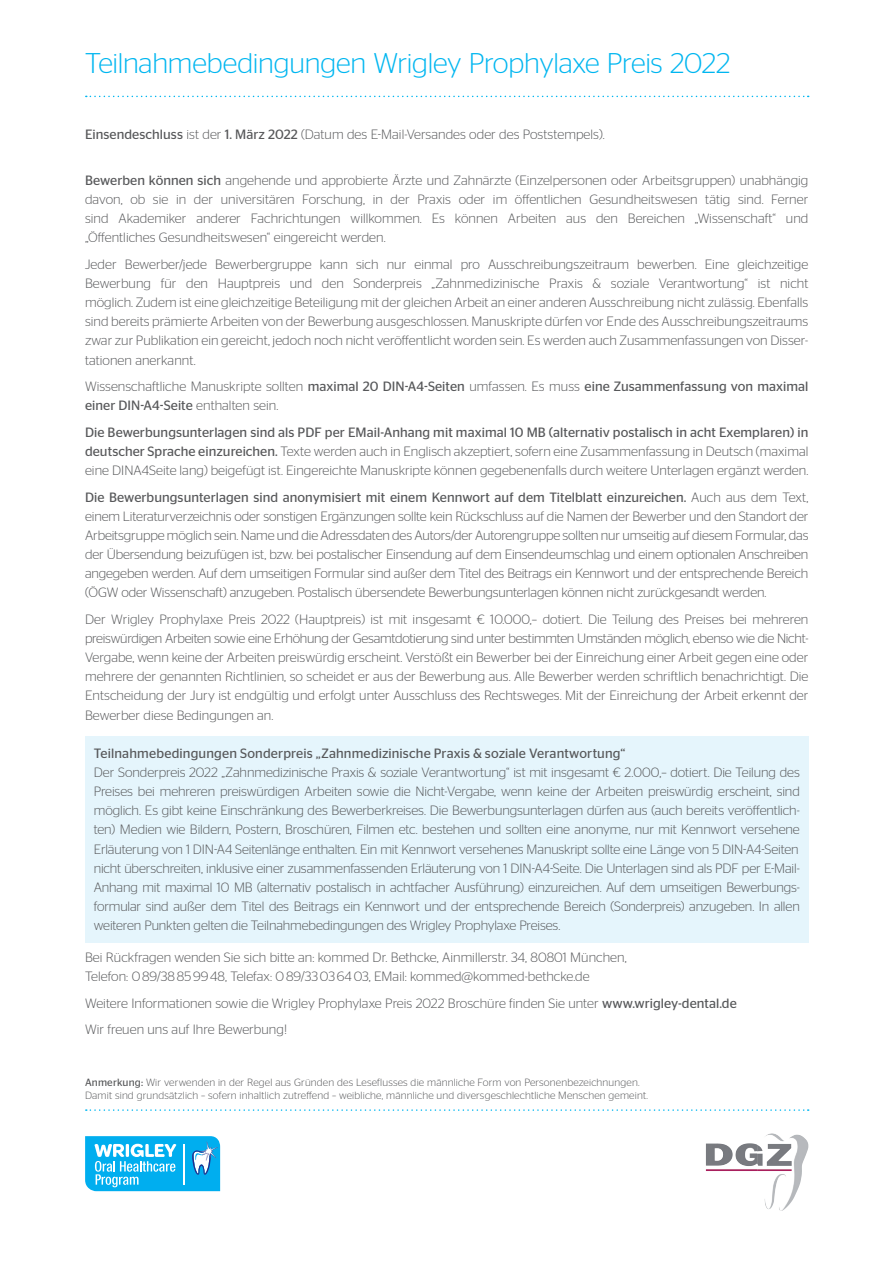
<style>
.page{position:relative;width:893px;height:1263px;background:#fff}
.page>*{position:absolute;margin:0;border:0;box-sizing:border-box;transform-origin:0 0}
.t1{font:300 28.5px "Stag Sans";letter-spacing:-.01em;color:#00b6f0}
.t2{font:300 13.5px/19.2px "Stag Sans";letter-spacing:.005em;color:#57585a;text-align:justify}
.t3{font:13.5px/19.2px "Stag Sans";letter-spacing:.005em;color:#57585a}
.t4{font:300 10.5px/13.5px "Stag Sans";letter-spacing:.015em;color:#57585a}
.s1{font-weight:400}
.s2{font-weight:300}
</style>
<div class="page">
<div style="left:85px;top:736px;width:723px;height:207px;background:#e5f5fc"></div>
<svg style="left:86px;top:96px;width:723px;height:1px"></svg>
<svg style="left:85px;top:1136px;width:136px;height:56px;background:#38bdf0"></svg>
<img style="left:735px;top:1143px;width:22px;height:23px">
<img style="left:766px;top:1133px;width:30px;height:8px">
<svg style="left:86px;top:1109px;width:723px;height:2px"></svg>
<h1 class="t1" style="left:85px;top:48px;width:647px">Teilnahmebedingungen Wrigley Prophylaxe Preis 2022</h1>
<p class="t2" style="left:85px;top:125px;width:521px"><span class="s1">Einsendeschluss</span> ist der <span class="s1">1. März 2022</span> (Datum des E-Mail-Versandes oder des Poststempels).</p>
<p class="t2" style="left:85px;top:170px;width:725px"><span class="s1">Bewerben können sich</span> angehende und approbierte Ärzte und Zahnärzte (Einzelpersonen oder Arbeitsgruppen) unabhängig davon, ob sie in der universitären Forschung, in der Praxis oder im öffentlichen Gesundheitswesen tätig sind. Ferner sind Akademiker anderer Fachrichtungen willkommen. Es können Arbeiten aus den Bereichen „Wissenschaft“ und „Öffentliches Gesundheitswesen“ eingereicht werden.</p>
<p class="t2" style="left:85px;top:254px;width:725px">Jeder Bewerber/jede Bewerbergruppe kann sich nur einmal pro Ausschreibungszeitraum bewerben. Eine gleichzeitige Bewerbung für den Hauptpreis und den Sonderpreis „Zahnmedizinische Praxis &amp; soziale Verantwortung“ ist nicht möglich. Zudem ist eine gleichzeitige Beteiligung mit der gleichen Arbeit an einer anderen Ausschreibung nicht zulässig. Ebenfalls sind bereits prämierte Arbeiten von der Bewerbung ausgeschlossen. Manuskripte dürfen vor Ende des Ausschreibungszeitraums zwar zur Publikation ein gereicht, jedoch noch nicht veröffentlicht worden sein. Es werden auch Zusammenfassungen von Disser&shy;tationen anerkannt.</p>
<p class="t3" style="left:85px;top:377px;width:725px"><span class="s2">Wissenschaftliche Manuskripte sollten</span> maximal 20 DIN-A4-Seiten <span class="s2">umfassen. Es muss</span> eine Zusammenfassung von maximal einer DIN-A4-Seite <span class="s2">enthalten sein.</span></p>
<p class="t2" style="left:85px;top:422px;width:725px"><span class="s1">Die Bewerbungsunterlagen sind als PDF per EMail-Anhang mit maximal 10 MB (alternativ postalisch in acht Exemplaren) in deutscher Sprache einzureichen.</span> Texte werden auch in Englisch akzeptiert, sofern eine Zusammenfassung in Deutsch (maximal eine DINA4Seite lang) beigefügt ist. Eingereichte Manuskripte können gegebenenfalls durch weitere Unterlagen ergänzt werden.</p>
<p class="t2" style="left:85px;top:487px;width:725px"><span class="s1">Die Bewerbungsunterlagen sind anonymisiert mit einem Kennwort auf dem Titelblatt einzureichen.</span> Auch aus dem Text, einem Literaturverzeichnis oder sonstigen Ergänzungen sollte kein Rückschluss auf die Namen der Bewerber und den Standort der Arbeitsgruppe möglich sein. Name und die Adressdaten des Autors/der Autorengruppe sollten nur umseitig auf diesem Formular, das der Übersendung beizufügen ist, bzw. bei postalischer Einsendung auf dem Einsendeumschlag und einem optionalen Anschreiben angegeben werden. Auf dem umseitigen Formular sind außer dem Titel des Beitrags ein Kennwort und der entsprechende Bereich (ÖGW oder Wissenschaft) anzugeben. Postalisch übersendete Bewerbungsunterlagen können nicht zurückgesandt werden.</p>
<p class="t2" style="left:85px;top:609px;width:725px">Der Wrigley Prophylaxe Preis 2022 (Hauptpreis) ist mit insgesamt € 10.000,– dotiert. Die Teilung des Preises bei mehreren preiswürdigen Arbeiten sowie eine Erhöhung der Gesamtdotierung sind unter bestimmten Umständen möglich, ebenso wie die Nicht-Vergabe, wenn keine der Arbeiten preiswürdig erscheint. Verstößt ein Bewerber bei der Einreichung einer Arbeit gegen eine oder mehrere der genannten Richtlinien, so scheidet er aus der Bewerbung aus. Alle Bewerber werden schriftlich benachrichtigt. Die Entscheidung der Jury ist endgültig und erfolgt unter Ausschluss des Rechtsweges. Mit der Einreichung der Arbeit erkennt der Bewerber diese Bedingungen an.</p>
<p class="t3" style="left:94px;top:743px;width:533px">Teilnahmebedingungen Sonderpreis „Zahnmedizinische Praxis &amp; soziale Verantwortung“</p>
<p class="t2" style="left:94px;top:763px;width:708px">Der Sonderpreis 2022 „Zahnmedizinische Praxis &amp; soziale Verantwortung“ ist mit insgesamt € 2.000,– dotiert. Die Teilung des Preises bei mehreren preiswürdigen Arbeiten sowie die Nicht-Vergabe, wenn keine der Arbeiten preiswürdig erscheint, sind möglich. Es gibt keine Einschränkung des Bewerberkreises. Die Bewerbungsunterlagen dürfen aus (auch bereits veröffentlich&shy;ten) Medien wie Bildern, Postern, Broschüren, Filmen etc. bestehen und sollten eine anonyme, nur mit Kennwort versehene Erläuterung von 1 DIN-A4 Seitenlänge enthalten. Ein mit Kennwort versehenes Manuskript sollte eine Länge von 5 DIN-A4-Seiten nicht überschreiten, inklusive einer zusammenfassenden Erläuterung von 1 DIN-A4-Seite. Die Unterlagen sind als PDF per E-Mail-Anhang mit maximal 10 MB (alternativ postalisch in achtfacher Ausführung) einzureichen. Auf dem umseitigen Bewerbungs&shy;formular sind außer dem Titel des Beitrags ein Kennwort und der entsprechende Bereich (Sonderpreis) anzugeben. In allen weiteren Punkten gelten die Teilnahmebedingungen des Wrigley Prophylaxe Preises.</p>
<p class="t2" style="left:85px;top:947px;width:543px">Bei Rückfragen wenden Sie sich bitte an: kommed Dr. Bethcke, Ainmillerstr. 34, 80801 München,<br>Telefon: 089/38859948, Telefax: 089/33036403, EMail: kommed@kommed-bethcke.de</p>
<p class="t2" style="left:85px;top:989px;width:653px;line-height:26.5px">Weitere Informationen sowie die Wrigley Prophylaxe Preis 2022 Broschüre finden Sie unter <span class="s1">www.wrigley-dental.de<br></span>Wir freuen uns auf Ihre Bewerbung!</p>
<p class="t4" style="left:85px;top:1075px;width:565px"><span class="s1">Anmerkung:</span> Wir verwenden in der Regel aus Gründen des Leseflusses die männliche Form von Personenbezeichnungen.<br>Damit sind grundsätzlich – sofern inhaltlich zutreffend – weibliche, männliche und diversgeschlechtliche Menschen gemeint.</p>
</div>
